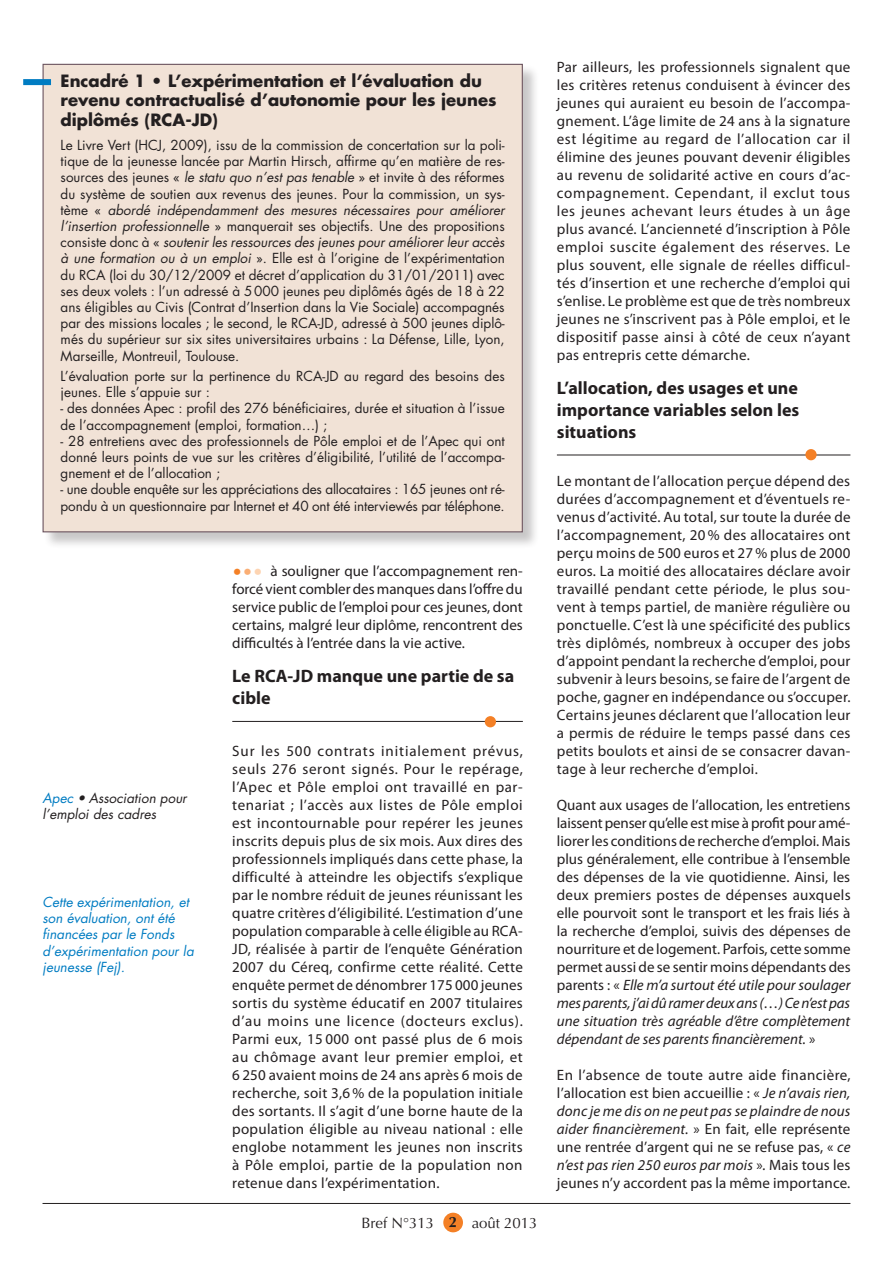
<style>
.page{position:relative;width:893px;height:1263px;background:#fff}
.page>*{position:absolute;margin:0;border:0;box-sizing:border-box;transform-origin:0 0}
.t1{font:700 18px/21.6px "Myriad Pro";color:#231f20}
.t2{font:700 16.5px/19.8px "Futura";color:#231f20}
.t3{font:300 16.5px "Futura";color:#f48026}
.t4{font:15px/18px "Myriad Pro";letter-spacing:.01em;color:#231f20;text-align:justify}
.t5{font:15px "Optima";color:#231f20}
.t6{font:700 15px "Optima";color:#231f20}
.t7{font:13.5px/16.2px "Futura";color:#231f20}
.t8{font:italic 13.5px/16.2px "Futura";color:#007cc2}
.t9{font:italic 13.5px/16.2px "Futura";color:#231f20}
.s1{font-style:italic}
.s2{color:#007cc2}
.s3{color:#faae74}
.s4{color:#fdd4b2}
</style>
<div class="page">
<hr style="left:43px;top:1203px;width:807px;height:1px;background:#231f20">
<div style="left:443px;top:1213px;width:20px;height:19px;background:#f48026;border-radius:50%"></div>
<div style="left:43px;top:65px;width:497px;height:484px;background:#231f20;opacity:.25"></div>
<div style="left:43px;top:64px;width:479px;height:468px;background:#f1e2d6"></div>
<div style="left:23px;top:79px;width:28px;height:6px;background:#007cc2"></div>
<hr style="left:232px;top:721px;width:291px;height:1px;background:#231f20">
<hr style="left:557px;top:455px;width:293px;height:1px;background:#231f20">
<div style="left:485px;top:716px;width:11px;height:11px;background:#f48026;border-radius:50%"></div>
<div style="left:805px;top:449px;width:12px;height:11px;background:#f48026;border-radius:50%"></div>
<p class="t2" style="left:61px;top:70px;width:437px">Encadré 1 • L’expérimentation et l’évaluation du revenu contractualisé d’autonomie pour les jeunes diplômés (RCA-JD)</p>
<p class="t7" style="left:61px;top:137px;width:446px;text-align:justify">Le Livre Vert (HCJ, 2009), issu de la commission de concertation sur la poli&shy;tique de la jeunesse lancée par Martin Hirsch, affirme qu’en matière de res&shy;sources des jeunes « <span class="s1">le statu quo n’est pas tenable</span> » et invite à des réformes du système de soutien aux revenus des jeunes. Pour la commission, un sys&shy;tème « <span class="s1">abordé indépendamment des mesures nécessaires pour améliorer l’insertion professionnelle</span> » manquerait ses objectifs. Une des propositions consiste donc à « <span class="s1">soutenir les ressources des jeunes pour améliorer leur accès à une formation ou à un emploi</span> ». Elle est à l’origine de l’expérimentation du RCA (loi du 30/12/2009 et décret d’application du 31/01/2011) avec ses deux volets : l’un adressé à 5000 jeunes peu diplômés âgés de 18 à 22 ans éligibles au Civis (Contrat d’Insertion dans la Vie Sociale) accompagnés par des missions locales ; le second, le RCA-JD, adressé à 500 jeunes diplô&shy;més du supérieur sur six sites universitaires urbains : La Défense, Lille, Lyon, Marseille, Montreuil, Toulouse.</p>
<p class="t7" style="left:61px;top:368px;width:446px">L’évaluation porte sur la pertinence du RCA-JD au regard des besoins des jeunes. Elle s’appuie sur :</p>
<p class="t7" style="left:61px;top:400px;width:446px">- des données Apec : profil des 276 bénéficiaires, durée et situation à l’issue de l’accompagnement (emploi, formation…) ;</p>
<p class="t7" style="left:61px;top:433px;width:446px;text-align:justify">- 28 entretiens avec des professionnels de Pôle emploi et de l’Apec qui ont donné leurs points de vue sur les critères d’éligibilité, l’utilité de l’accompa&shy;gnement et de l’allocation ;</p>
<p class="t7" style="left:61px;top:481px;width:446px">- une double enquête sur les appréciations des allocataires : 165 jeunes ont ré&shy;pondu à un questionnaire par Internet et 40 ont été interviewés par téléphone.</p>
<p class="t9" style="left:43px;top:790px;width:146px"><span class="s2">Apec</span> • Association pour l’emploi des cadres</p>
<p class="t8" style="left:43px;top:894px;width:153px">Cette expérimentation, et son évaluation, ont été financées par le Fonds d’expérimentation pour la jeunesse (Fej).</p>
<p class="t4" style="left:232px;top:562px;width:292px;text-indent:38px">à souligner que l’accompagnement ren&shy;forcé vient combler des manques dans l’offre du service public de l’emploi pour ces jeunes, dont certains, malgré leur diplôme, rencontrent des difficultés à l’entrée dans la vie active.</p>
<p class="t1" style="left:232px;top:665px;width:283px">Le RCA-JD manque une partie de sa cible</p>
<p class="t3" style="left:232px;top:561px;width:32px">•<span class="s3">•</span><span class="s4">•</span></p>
<p class="t4" style="left:232px;top:742px;width:292px">Sur les 500 contrats initialement prévus, seuls 276 seront signés. Pour le repérage, l’Apec et Pôle emploi ont travaillé en par&shy;tenariat ; l’accès aux listes de Pôle emploi est incontournable pour repérer les jeunes inscrits depuis plus de six mois. Aux dires des professionnels impliqués dans cette phase, la difficulté à atteindre les objectifs s’explique par le nombre réduit de jeunes réunissant les quatre critères d’éligibilité. L’estimation d’une population comparable à celle éligible au RCA-JD, réalisée à partir de l’enquête Génération 2007 du Céreq, confirme cette réalité. Cette enquête permet de dénombrer 175 000 jeunes sortis du système éducatif en 2007 titulaires d’au moins une licence (docteurs exclus).<br>Parmi eux, 15 000 ont passé plus de 6 mois au chômage avant leur premier emploi, et 6 250 avaient moins de 24 ans après 6 mois de recherche, soit 3,6 % de la population initiale des sortants. Il s’agit d’une borne haute de la population éligible au niveau national : elle englobe notamment les jeunes non inscrits à Pôle emploi, partie de la population non retenue dans l’expérimentation.</p>
<p class="t5" style="left:361px;top:1214px;width:74px">Bref N°313</p>
<p class="t5" style="left:472px;top:1214px;width:67px">août 2013</p>
<p class="t6" style="left:449px;top:1213px;width:10px">2</p>
<p class="t4" style="left:557px;top:58px;width:295px">Par ailleurs, les professionnels signalent que les critères retenus conduisent à évincer des jeunes qui auraient eu besoin de l’accompa&shy;gnement. L’âge limite de 24 ans à la signature est légitime au regard de l’allocation car il élimine des jeunes pouvant devenir éligibles au revenu de solidarité active en cours d’ac&shy;compagnement. Cependant, il exclut tous les jeunes achevant leurs études à un âge plus avancé. L’ancienneté d’inscription à Pôle emploi suscite également des réserves. Le plus souvent, elle signale de réelles difficul&shy;tés d’insertion et une recherche d’emploi qui s’enlise. Le problème est que de très nombreux jeunes ne s’inscrivent pas à Pôle emploi, et le dispositif passe ainsi à côté de ceux n’ayant pas entrepris cette démarche.</p>
<p class="t1" style="left:557px;top:377px;width:244px;text-align:justify">L’allocation, des usages et une importance variables selon les situations</p>
<p class="t4" style="left:557px;top:472px;width:295px">Le montant de l’allocation perçue dépend des durées d’accompagnement et d’éventuels re&shy;venus d’activité. Au total, sur toute la durée de l’accompagnement, 20 % des allocataires ont perçu moins de 500 euros et 27% plus de 2000 euros. La moitié des allocataires déclare avoir travaillé pendant cette période, le plus sou&shy;vent à temps partiel, de manière régulière ou ponctuelle. C’est là une spécificité des publics très diplômés, nombreux à occuper des jobs d’appoint pendant la recherche d’emploi, pour subvenir à leurs besoins, se faire de l’argent de poche, gagner en indépendance ou s’occuper.<br>Certains jeunes déclarent que l’allocation leur a permis de réduire le temps passé dans ces petits boulots et ainsi de se consacrer davan&shy;tage à leur recherche d’emploi.</p>
<p class="t4" style="left:557px;top:796px;width:295px">Quant aux usages de l’allocation, les entretiens laissent penser qu’elle est mise à profit pour amé&shy;liorer les conditions de recherche d’emploi. Mais plus généralement, elle contribue à l’ensemble des dépenses de la vie quotidienne. Ainsi, les deux premiers postes de dépenses auxquels elle pourvoit sont le transport et les frais liés à la recherche d’emploi, suivis des dépenses de nourriture et de logement. Parfois, cette somme permet aussi de se sentir moins dépendants des parents : « <span class="s1">Elle m’a surtout été utile pour soulager mes parents, j’ai dû ramer deux ans (…) Ce n’est pas une situation très agréable d’être complètement dépendant de ses parents financièrement.</span> »</p>
<p class="t4" style="left:557px;top:1066px;width:295px">En l’absence de toute autre aide financière, l’allocation est bien accueillie : « <span class="s1">Je n’avais rien, donc je me dis on ne peut pas se plaindre de nous aider financièrement.</span> » En fait, elle représente une rentrée d’argent qui ne se refuse pas, « <span class="s1">ce n’est pas rien 250 euros par mois</span> »<span class="s1">.</span> Mais tous les jeunes n’y accordent pas la même importance.</p>
</div>
